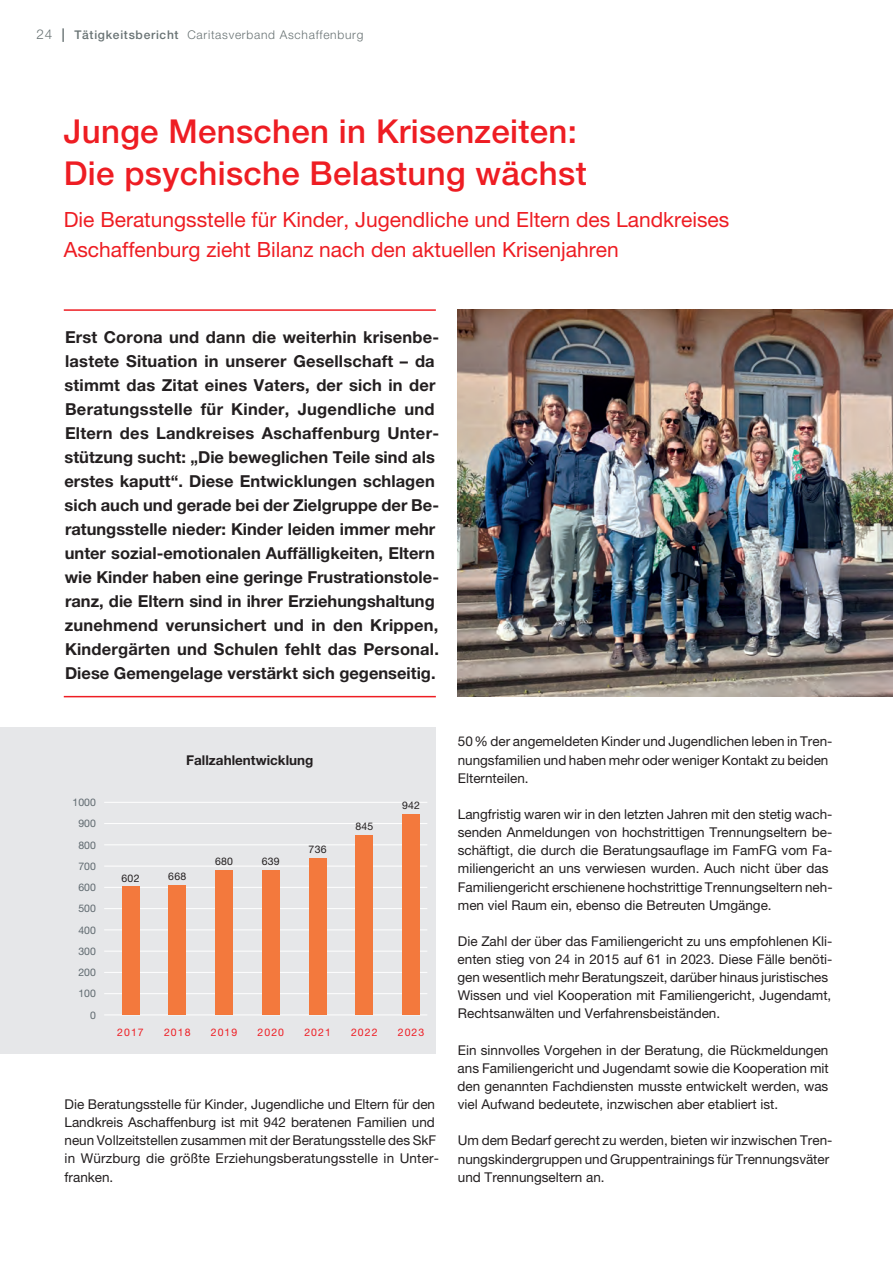
<style>
.page{position:relative;width:893px;height:1263px;background:#fff}
.page>*{position:absolute;margin:0;border:0;box-sizing:border-box;transform-origin:0 0}
.t1{font:500 33px/42px "Helvetica Neue LT Pro";letter-spacing:.01em;color:#ee1d23}
.t2{font:21px/30px "Helvetica Neue LT Pro";color:#ee1d23}
.t3{font:700 16.5px/24px "Helvetica Neue LT Pro";letter-spacing:.005em;color:#231f20}
.t4{font:13.5px/18.1px "Helvetica Neue LT Pro";color:#231f20}
.t5{font:700 13.5px "Helvetica Neue LT Pro";color:#231f20}
.t6{font:300 12px "Helvetica Neue LT Pro";letter-spacing:.06em;color:#697374}
.t7{font:10.5px "Helvetica Neue LT Pro";color:#5f696f}
.t8{font:10.5px "Helvetica Neue LT Pro";letter-spacing:.1em;color:#ee1d23}
.t9{font:10.5px "Helvetica Neue LT Pro";letter-spacing:.025em;color:#231f20}
.s1{font-size:13.5px}
.s2{font-weight:700;font-size:13.5px}
.s3{font-weight:500}
</style>
<div class="page">
<img style="left:457px;top:309px;width:436px;height:388px">
<hr style="left:64px;top:696px;width:372px;height:1px;background:#ee1d23">
<hr style="left:64px;top:309px;width:372px;height:2px;background:#ee1d23">
<div style="left:0;top:728px;width:436px;height:326px;background:#e6e7e9"></div>
<hr style="left:104px;top:1014px;width:323px;height:1px;background:#fff">
<hr style="left:104px;top:993px;width:323px;height:1px;background:#fff">
<hr style="left:104px;top:972px;width:323px;height:1px;background:#fff">
<hr style="left:104px;top:951px;width:323px;height:1px;background:#fff">
<hr style="left:104px;top:929px;width:323px;height:1px;background:#fff">
<hr style="left:104px;top:908px;width:323px;height:1px;background:#fff">
<hr style="left:104px;top:887px;width:323px;height:1px;background:#fff">
<hr style="left:104px;top:866px;width:323px;height:1px;background:#fff">
<hr style="left:104px;top:844px;width:323px;height:1px;background:#fff">
<hr style="left:104px;top:823px;width:323px;height:1px;background:#fff">
<hr style="left:104px;top:802px;width:323px;height:1px;background:#fff">
<div style="left:122px;top:887px;width:17px;height:128px;background:#f3793d"></div>
<div style="left:169px;top:886px;width:17px;height:129px;background:#f3793d"></div>
<div style="left:216px;top:870px;width:17px;height:145px;background:#f3793d"></div>
<div style="left:262px;top:870px;width:17px;height:145px;background:#f3793d"></div>
<div style="left:309px;top:858px;width:17px;height:157px;background:#f3793d"></div>
<div style="left:356px;top:835px;width:17px;height:180px;background:#f3793d"></div>
<div style="left:403px;top:815px;width:17px;height:200px;background:#f3793d"></div>
<p class="t6" style="left:37px;top:28px;width:328px"><span class="s1">24</span> <span class="s2">|</span> <span class="s3">Tätigkeitsbericht</span> Caritasverband Aschaffenburg</p>
<h1 class="t1" style="left:64px;top:110px;width:524px">Junge Menschen in Krisenzeiten:<br>Die psychische Belastung wächst</h1>
<h2 class="t2" style="left:64px;top:205px;width:667px">Die Beratungsstelle für Kinder, Jugendliche und Eltern des Landkreises<br>Aschaffenburg zieht Bilanz nach den aktuellen Krisenjahren</h2>
<p class="t3" style="left:64px;top:325px;width:376px">Erst Corona und dann die weiterhin krisenbe&shy;lastete Situation in unserer Gesellschaft – da stimmt das Zitat eines Vaters, der sich in der Beratungsstelle für Kinder, Jugendliche und Eltern des Landkreises Aschaffenburg Unter&shy;stützung sucht: „Die beweglichen Teile sind als erstes kaputt“. Diese Entwicklungen schlagen sich auch und gerade bei der Zielgruppe der Be&shy;ratungsstelle nieder: Kinder leiden immer mehr unter sozial-emotionalen Auffälligkeiten, Eltern wie Kinder haben eine geringe Frustrationstole&shy;ranz, die Eltern sind in ihrer Erziehungshaltung zunehmend verunsichert und in den Krippen, Kindergärten und Schulen fehlt das Personal.<br>Diese Gemengelage verstärkt sich gegenseitig.</p>
<p class="t7" style="left:73px;top:796px;width:25px">1000</p>
<p class="t7" style="left:78px;top:817px;width:19px">900</p>
<p class="t7" style="left:78px;top:838px;width:19px">800</p>
<p class="t7" style="left:78px;top:860px;width:19px">700</p>
<p class="t7" style="left:78px;top:881px;width:19px">600</p>
<p class="t7" style="left:78px;top:902px;width:19px">500</p>
<p class="t7" style="left:78px;top:924px;width:19px">400</p>
<p class="t7" style="left:78px;top:945px;width:19px">300</p>
<p class="t7" style="left:78px;top:966px;width:19px">200</p>
<p class="t7" style="left:78px;top:987px;width:19px">100</p>
<p class="t7" style="left:90px;top:1009px;width:7px">0</p>
<p class="t5" style="left:186px;top:751px;width:129px">Fallzahlentwicklung</p>
<p class="t9" style="left:121px;top:872px;width:20px">602</p>
<p class="t9" style="left:168px;top:870px;width:20px">668</p>
<p class="t9" style="left:215px;top:855px;width:20px">680</p>
<p class="t9" style="left:262px;top:855px;width:20px">639</p>
<p class="t9" style="left:309px;top:843px;width:20px">736</p>
<p class="t9" style="left:355px;top:820px;width:20px">845</p>
<p class="t9" style="left:402px;top:799px;width:20px">942</p>
<p class="t8" style="left:117px;top:1026px;width:28px">2017</p>
<p class="t8" style="left:164px;top:1026px;width:28px">2018</p>
<p class="t8" style="left:211px;top:1026px;width:28px">2019</p>
<p class="t8" style="left:258px;top:1026px;width:28px">2020</p>
<p class="t8" style="left:304px;top:1026px;width:28px">2021</p>
<p class="t8" style="left:351px;top:1026px;width:28px">2022</p>
<p class="t8" style="left:398px;top:1026px;width:28px">2023</p>
<p class="t4" style="left:65px;top:1095px;width:375px">Die Beratungsstelle für Kinder, Jugendliche und Eltern für den Landkreis Aschaffenburg ist mit 942 beratenen Familien und neun Vollzeitstellen zusammen mit der Beratungsstelle des SkF in Würzburg die größte Erziehungsberatungsstelle in Unter&shy;franken.</p>
<p class="t4" style="left:458px;top:732px;width:376px">50% der angemeldeten Kinder und Jugendlichen leben in Tren&shy;nungsfamilien und haben mehr oder weniger Kontakt zu beiden<br>Elternteilen.</p>
<p class="t4" style="left:458px;top:805px;width:376px">Langfristig waren wir in den letzten Jahren mit den stetig wach&shy;senden Anmeldungen von hochstrittigen Trennungseltern be&shy;schäftigt, die durch die Beratungsauflage im FamFG vom Fa&shy;miliengericht an uns verwiesen wurden. Auch nicht über das Familiengericht erschienene hochstrittige Trennungseltern neh&shy;men viel Raum ein, ebenso die Betreuten Umgänge.</p>
<p class="t4" style="left:458px;top:932px;width:376px">Die Zahl der über das Familiengericht zu uns empfohlenen Kli&shy;enten stieg von 24 in 2015 auf 61 in 2023. Diese Fälle benöti&shy;gen wesentlich mehr Beratungszeit, darüber hinaus juristisches Wissen und viel Kooperation mit Familiengericht, Jugendamt, Rechtsanwälten und Verfahrensbeiständen.</p>
<p class="t4" style="left:458px;top:1041px;width:373px;text-align:justify">Ein sinnvolles Vorgehen in der Beratung, die Rückmeldungen ans Familiengericht und Jugendamt sowie die Kooperation mit den genannten Fachdiensten musste entwickelt werden, was viel Aufwand bedeutete, inzwischen aber etabliert ist.</p>
<p class="t4" style="left:458px;top:1131px;width:376px">Um dem Bedarf gerecht zu werden, bieten wir inzwischen Tren&shy;nungskindergruppen und Gruppentrainings für Trennungsväter und Trennungseltern an.</p>
</div>
